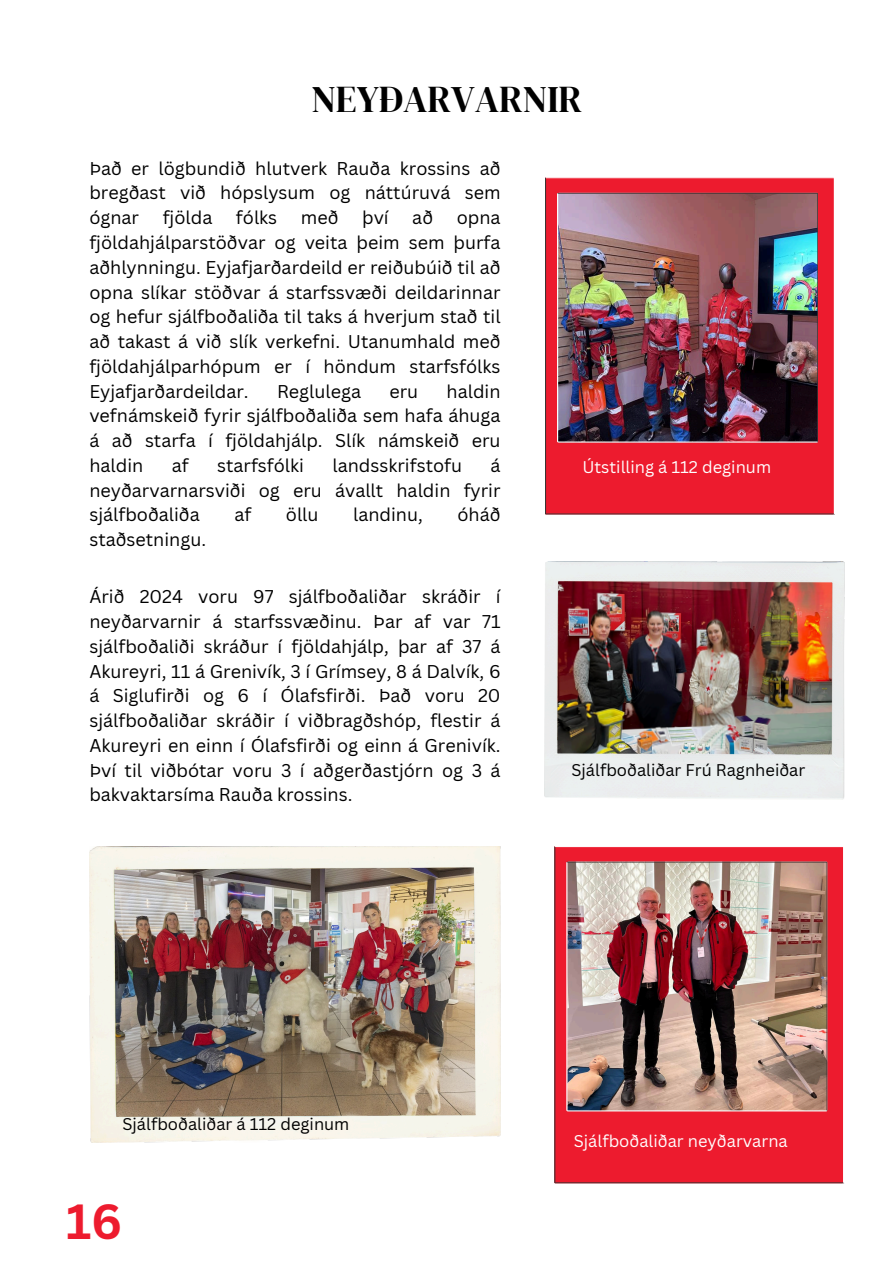
<style>
.page{position:relative;width:894px;height:1264px;background:#fff}
.page>*{position:absolute;margin:0;border:0;box-sizing:border-box;transform-origin:0 0}
.t1{font:700 48px "Canva Sans";color:#ed1b2e}
.t2{font:37.5px "DM Serif Display";color:#000}
.t3{font:18px/24.8px "Canva Sans";color:#000;text-align:justify}
.t4{font:16.5px "Canva Sans";color:#000}
.t5{font:16.5px "Canva Sans";color:#fff}
</style>
<div class="page">
<img style="left:545px;top:177px;width:289px;height:337px">
<img style="left:554px;top:846px;width:290px;height:337px">
<img style="left:89px;top:846px;width:411px;height:296px">
<img style="left:544px;top:561px;width:300px;height:238px">
<p class="t2" style="left:311px;top:73px;width:272px">NEYÐARVARNIR</p>
<p class="t3" style="left:89px;top:155px;width:412px">Það er lögbundið hlutverk Rauða krossins að bregðast við hópslysum og náttúruvá sem ógnar</p>
<p class="t3" style="left:163px;top:205px;width:51px">fjölda</p>
<p class="t3" style="left:236px;top:205px;width:43px">fólks</p>
<p class="t3" style="left:301px;top:205px;width:39px">með</p>
<p class="t3" style="left:362px;top:205px;width:28px">því</p>
<p class="t3" style="left:412px;top:205px;width:22px">að</p>
<p class="t3" style="left:89px;top:205px;width:412px;text-indent:367px">opna fjöldahjálparstöðvar og veita þeim sem þurfa aðhlynningu. Eyjafjarðardeild er reiðubúið til að opna slíkar stöðvar á starfssvæði deildarinnar og hefur sjálfboðaliða til taks á hverjum stað til að takast á við slík verkefni. Utanumhald með fjöldahjálparhópum er í höndum starfsfólks Eyjafjarðardeildar.</p>
<p class="t3" style="left:89px;top:378px;width:412px;text-indent:357px">haldin vefnámskeið fyrir sjálfboðaliða sem hafa áhuga á að starfa í fjöldahjálp. Slík námskeið eru haldin</p>
<p class="t3" style="left:277px;top:378px;width:85px">Reglulega</p>
<p class="t3" style="left:389px;top:378px;width:30px">eru</p>
<p class="t3" style="left:172px;top:452px;width:18px">af</p>
<p class="t3" style="left:217px;top:452px;width:88px">starfsfólki</p>
<p class="t3" style="left:332px;top:452px;width:131px">landsskrifstofu</p>
<p class="t3" style="left:89px;top:452px;width:412px;text-indent:401px">á neyðarvarnarsviði og eru ávallt haldin fyrir sjálfboðaliða</p>
<p class="t3" style="left:234px;top:502px;width:18px">af</p>
<p class="t3" style="left:286px;top:502px;width:34px">öllu</p>
<p class="t3" style="left:353px;top:502px;width:71px">landinu,</p>
<p class="t3" style="left:457px;top:502px;width:45px">óháð</p>
<p class="t3" style="left:89px;top:526px;width:118px">staðsetningu.</p>
<p class="t3" style="left:89px;top:584px;width:412px">Árið 2024 voru 97 sjálfboðaliðar skráðir í neyðarvarnir á starfssvæðinu. Þar af var 71 sjálfboðaliði skráður í fjöldahjálp, þar af 37 á Akureyri, 11 á Grenivík, 3 í Grímsey, 8 á Dalvík, 6 á Siglufirði og 6 í Ólafsfirði. Það voru 20 sjálfboðaliðar skráðir í viðbragðshóp, flestir á Akureyri en einn í Ólafsfirði og einn á Grenivík.<br>Því til viðbótar voru 3 í aðgerðastjórn og 3 á bakvaktarsíma Rauða krossins.</p>
<p class="t5" style="left:582px;top:455px;width:190px">Útstilling á 112 deginum</p>
<p class="t4" style="left:571px;top:758px;width:235px">Sjálfboðaliðar Frú Ragnheiðar</p>
<p class="t4" style="left:122px;top:1112px;width:228px">Sjálfboðaliðar á 112 deginum</p>
<p class="t1" style="left:66px;top:1187px;width:58px">16</p>
<p class="t5" style="left:573px;top:1129px;width:215px">Sjálfboðaliðar neyðarvarna</p>
</div>
